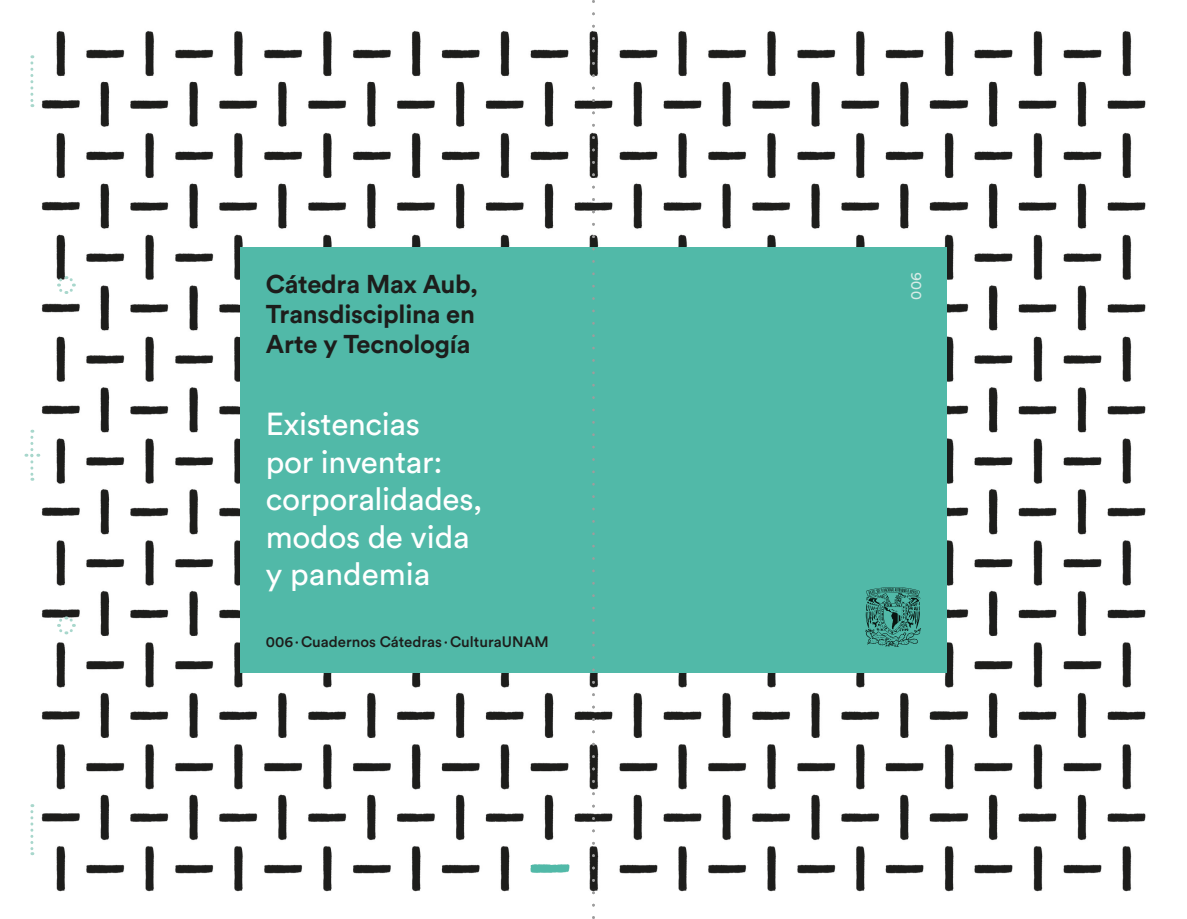
<style>
.page{position:relative;width:1187px;height:919px;background:#fff}
.page>*{position:absolute;margin:0;border:0;box-sizing:border-box;transform-origin:0 0}
.t1{font:31.5px/37.5px "Circular Std";letter-spacing:-.01em;color:#fff}
.t2{font:700 25.5px/30px "Circular Std";letter-spacing:-.01em;color:#1d1d1b}
.t3{font:500 15px "Circular Std";color:#1d1d1b}
.t4{font:15px "Circular Std";color:#d7ebe6}
</style>
<div class="page">
<img style="left:39px;top:25px;width:1107px;height:866px">
<img style="left:517px;top:855px;width:57px;height:25px">
<div style="left:240px;top:247px;width:353px;height:425px;background:#51b9a8"></div>
<div style="left:593px;top:247px;width:353px;height:425px;background:#51b9a8"></div>
<svg style="left:30px;top:804px;width:3px;height:51px"></svg>
<svg style="left:30px;top:55px;width:3px;height:52px"></svg>
<svg style="left:26px;top:429px;width:13px;height:51px"></svg>
<svg style="left:55px;top:274px;width:22px;height:22px"></svg>
<svg style="left:55px;top:614px;width:22px;height:22px"></svg>
<svg style="left:865px;top:587px;width:56px;height:59px"></svg>
<svg style="left:592px;top:1px;width:2px;height:916px"></svg>
<p class="t2" style="left:266px;top:268px;width:214px">Cátedra Max Aub,</p>
<p class="t4" style="left:906px;top:300px;width:29px;rotate:-90deg">006</p>
<p class="t2" style="left:266px;top:298px;width:211px">Transdisciplina en<br>Arte y Tecnología</p>
<p class="t1" style="left:266px;top:405px;width:218px">Existencias<br>por inventar: corporalidades, modos de vida y pandemia</p>
<p class="t3" style="left:266px;top:632px;width:284px">006·Cuadernos Cátedras·CulturaUNAM</p>
</div>
